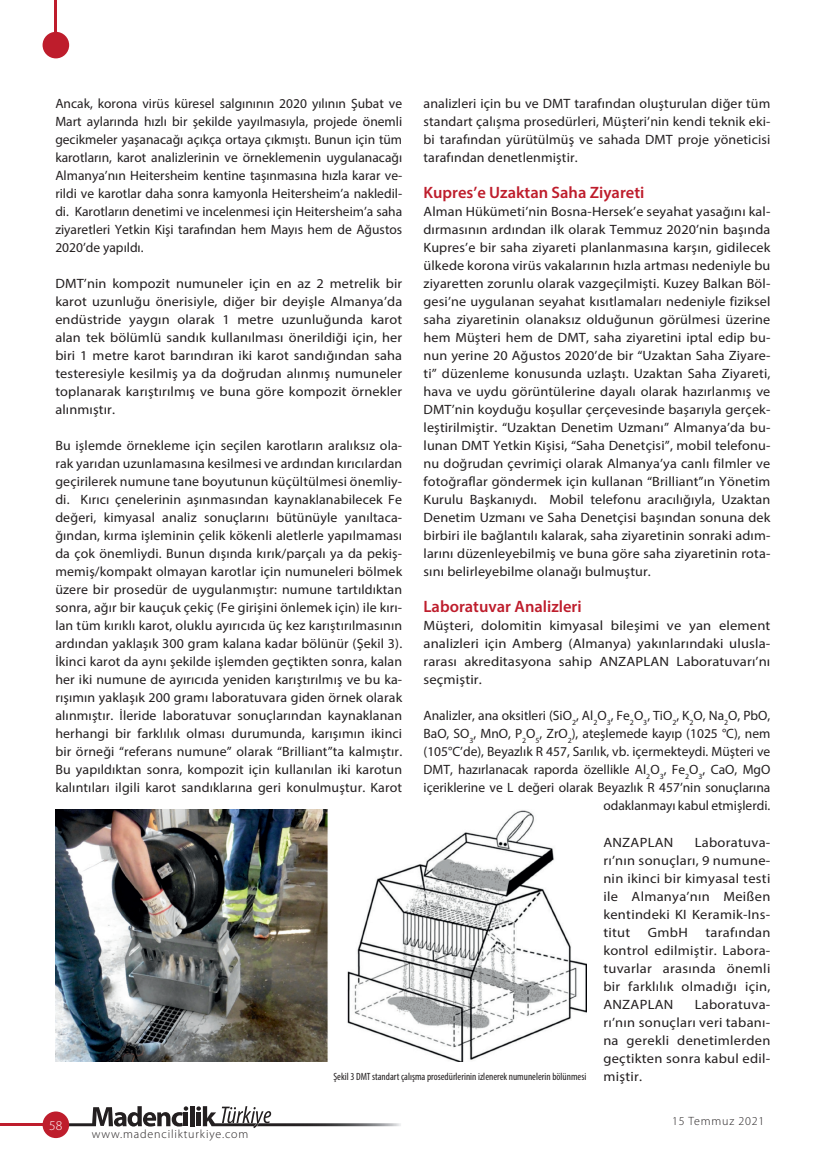
<style>
.page{position:relative;width:830px;height:1170px;background:#fff}
.page>*{position:absolute;margin:0;border:0;box-sizing:border-box;transform-origin:0 0}
.Genel_Metin_Başlığı1{font:600 16.5px "Myriad Pro";color:#be1d2c}
.Genel_MEtin{font:13.5px/18px "Myriad Pro";letter-spacing:.01em;color:#231f20;text-align:justify}
.Genel_MEtin-2{font:13.5px/18px "Myriad Pro";letter-spacing:.01em;color:#231f20;text-align:justify;scale:1.05 1}
.Genel_MEtin-3{font:13.5px/18px "Myriad Pro";letter-spacing:.01em;color:#231f20;text-align:justify;scale:1.06 1}
.Genel_MEtin-4{font:13.5px/18px "Myriad Pro";letter-spacing:.01em;color:#231f20;text-align:justify;scale:1.07 1}
.Genel_MEtin-5{font:13.5px/18px "Myriad Pro";letter-spacing:.01em;color:#231f20;text-align:justify;scale:1.08 1}
.t1{font:300 13.5px "Myriad Pro";color:#fff}
.t2{font:300 12px "Myriad Pro";letter-spacing:.07em;color:#231f20}
.Resim_Açıklama_Yazıs{font:condensed 10.5px "Myriad Pro";color:#231f20}
</style>
<div class="page">
<svg style="left:67px;top:1106px;width:121px;height:20px"></svg>
<hr style="left:184px;top:1112px;width:4px;height:14px;background:#231f20">
<hr style="left:190px;top:1106px;width:4px;height:20px;background:#231f20">
<svg style="left:196px;top:1106px;width:205px;height:22px"></svg>
<hr style="left:0;top:1123px;width:53px;height:3px;background:#be1d2c">
<div style="left:43px;top:1111px;width:26px;height:26px;background:#be1d2c;border-radius:50%"></div>
<hr style="left:54px;top:0;width:3px;height:42px;background:#be1d2c">
<div style="left:43px;top:32px;width:26px;height:26px;background:#be1d2c;border-radius:50%"></div>
<img style="left:55px;top:809px;width:531px;height:252px">
<p class="Genel_MEtin" style="left:55px;top:94px;width:348px">Ancak, korona virüs küresel salgınının 2020 yılının Şubat ve Mart aylarında hızlı bir şekilde yayılmasıyla, projede önemli gecikmeler yaşanacağı açıkça ortaya çıkmıştı. Bunun için tüm karotların, karot analizlerinin ve örneklemenin uygulanacağı Almanya’nın Heitersheim kentine taşınmasına hızla karar ve&shy;rildi ve karotlar daha sonra kamyonla Heitersheim’a nakledil&shy;di. Karotların denetimi ve incelenmesi için Heitersheim’a saha ziyaretleri Yetkin Kişi tarafından hem Mayıs hem de Ağustos 2020’de yapıldı.</p>
<p class="Genel_MEtin-3" style="left:55px;top:274px;width:328px">DMT’nin kompozit numuneler için en az 2 metrelik bir karot uzunluğu önerisiyle, diğer bir deyişle Almanya’da endüstride yaygın olarak 1 metre uzunluğunda karot alan tek bölümlü sandık kullanılması önerildiği için, her biri 1 metre karot barındıran iki karot sandığından saha testeresiyle kesilmiş ya da doğrudan alınmış numuneler toplanarak karıştırılmış ve buna göre kompozit örnekler alınmıştır.</p>
<p class="Genel_MEtin" style="left:55px;top:436px;width:348px">Bu işlemde örnekleme için seçilen karotların aralıksız ola&shy;rak yarıdan uzunlamasına kesilmesi ve ardından kırıcılardan geçirilerek numune tane boyutunun küçültülmesi önemliy&shy;di. Kırıcı çenelerinin aşınmasından kaynaklanabilecek Fe değeri, kimyasal analiz sonuçlarını bütünüyle yanıltaca&shy;ğından, kırma işleminin çelik kökenli aletlerle yapılmaması da çok önemliydi. Bunun dışında kırık/parçalı ya da pekiş&shy;memiş/kompakt olmayan karotlar için numuneleri bölmek üzere bir prosedür de uygulanmıştır: numune tartıldıktan sonra, ağır bir kauçuk çekiç (Fe girişini önlemek için) ile kırı&shy;lan tüm kırıklı karot, oluklu ayırıcıda üç kez karıştırılmasının ardından yaklaşık 300 gram kalana kadar bölünür (Şekil 3).<br>İkinci karot da aynı şekilde işlemden geçtikten sonra, kalan her iki numune de ayırıcıda yeniden karıştırılmış ve bu ka&shy;rışımın yaklaşık 200 gramı laboratuvara giden örnek olarak alınmıştır. İleride laboratuvar sonuçlarından kaynaklanan herhangi bir farklılık olması durumunda, karışımın ikinci bir örneği “referans numune” olarak “Brilliant”ta kalmıştır.<br>Bu yapıldıktan sonra, kompozit için kullanılan iki karotun kalıntıları ilgili karot sandıklarına geri konulmuştur. Karot</p>
<p class="Genel_MEtin" style="left:423px;top:94px;width:348px">analizleri için bu ve DMT tarafından oluşturulan diğer tüm standart çalışma prosedürleri, Müşteri’nin kendi teknik eki&shy;bi tarafından yürütülmüş ve sahada DMT proje yöneticisi tarafından denetlenmiştir.</p>
<p class="Genel_Metin_Başlığı1" style="left:423px;top:182px;width:222px">Kupres’e Uzaktan Saha Ziyareti</p>
<p class="Genel_MEtin-2" style="left:423px;top:202px;width:332px">Alman Hükümeti’nin Bosna-Hersek’e seyahat yasağını kal&shy;dırmasının ardından ilk olarak Temmuz 2020’nin başında Kupres’e bir saha ziyareti planlanmasına karşın, gidilecek ülkede korona virüs vakalarının hızla artması nedeniyle bu ziyaretten zorunlu olarak vazgeçilmişti. Kuzey Balkan Böl&shy;gesi’ne uygulanan seyahat kısıtlamaları nedeniyle fiziksel saha ziyaretinin olanaksız olduğunun görülmesi üzerine hem Müşteri hem de DMT, saha ziyaretini iptal edip bu&shy;nun yerine 20 Ağustos 2020’de bir “Uzaktan Saha Ziyare&shy;ti” düzenleme konusunda uzlaştı. Uzaktan Saha Ziyareti, hava ve uydu görüntülerine dayalı olarak hazırlanmış ve DMT’nin koyduğu koşullar çerçevesinde başarıyla gerçek&shy;leştirilmiştir. “Uzaktan Denetim Uzmanı” Almanya’da bu&shy;lunan DMT Yetkin Kişisi, “Saha Denetçisi”, mobil telefonu&shy;nu doğrudan çevrimiçi olarak Almanya’ya canlı filmler ve fotoğraflar göndermek için kullanan “Brilliant”ın Yönetim Kurulu Başkanıydı. Mobil telefonu aracılığıyla, Uzaktan Denetim Uzmanı ve Saha Denetçisi başından sonuna dek birbiri ile bağlantılı kalarak, saha ziyaretinin sonraki adım&shy;larını düzenleyebilmiş ve buna göre saha ziyaretinin rota&shy;sını belirleyebilme olanağı bulmuştur.</p>
<p class="Genel_Metin_Başlığı1" style="left:423px;top:596px;width:160px">Laboratuvar Analizleri</p>
<p class="Genel_MEtin-5" style="left:423px;top:616px;width:322px">Müşteri, dolomitin kimyasal bileşimi ve yan element analizleri için Amberg (Almanya) yakınlarındaki ulusla&shy;rarası akreditasyona sahip ANZAPLAN Laboratuvarı’nı seçmiştir.</p>
<p class="Genel_MEtin" style="left:423px;top:706px;width:348px;text-align:right">Analizler, ana oksitleri (SiO<sub>2</sub>, Al<sub>2</sub>O<sub>3</sub>, Fe<sub>2</sub>O<sub>3</sub>, TiO<sub>2</sub>, K<sub>2</sub>O, Na<sub>2</sub>O, PbO, BaO, SO<sub>3</sub>, MnO, P<sub>2</sub>O<sub>5</sub>, ZrO<sub>2</sub>), ateşlemede kayıp (1025 °C), nem (105°C’de), Beyazlık R 457, Sarılık, vb. içermekteydi. Müşteri ve DMT, hazırlanacak raporda özellikle Al<sub>2</sub>O<sub>3</sub>, Fe<sub>2</sub>O<sub>3</sub>, CaO, MgO içeriklerine ve L değeri olarak Beyazlık R 457’nin sonuçlarına odaklanmayı kabul etmişlerdi.</p>
<p class="Genel_MEtin-4" style="left:603px;top:832px;width:67px">ANZAPLAN</p>
<p class="Genel_MEtin-4" style="left:603px;top:832px;width:157px;text-indent:91px">Laboratuva&shy;rı’nın sonuçları, 9 numune&shy;nin ikinci bir kimyasal testi ile Almanya’nın Meißen kentindeki KI Keramik-Ins&shy;titut</p>
<p class="Genel_MEtin-4" style="left:603px;top:922px;width:157px;text-indent:102px">tarafından kontrol edilmiştir. Labora&shy;tuvarlar arasında önemli bir farklılık olmadığı için, ANZAPLAN</p>
<p class="Genel_MEtin-4" style="left:647px;top:922px;width:39px">GmbH</p>
<p class="Genel_MEtin-4" style="left:603px;top:994px;width:157px;text-indent:91px">Laboratuva&shy;rı’nın sonuçları veri tabanı&shy;na gerekli denetimlerden geçtikten sonra kabul edil-</p>
<p class="t1" style="left:49px;top:1117px;width:15px">58</p>
<p class="t2" style="left:92px;top:1127px;width:158px">www.madencilikturkiye.com</p>
<p class="Resim_Açıklama_Yazıs" style="left:333px;top:1069px;width:254px">Şekil 3 DMT standart çalışma prosedürlerinin izlenerek numunelerin bölünmesi</p>
<p class="Genel_MEtin-4" style="left:603px;top:1066px;width:38px">miştir.</p>
<p class="t2" style="left:671px;top:1114px;width:94px">15 Temmuz 2021</p>
</div>
